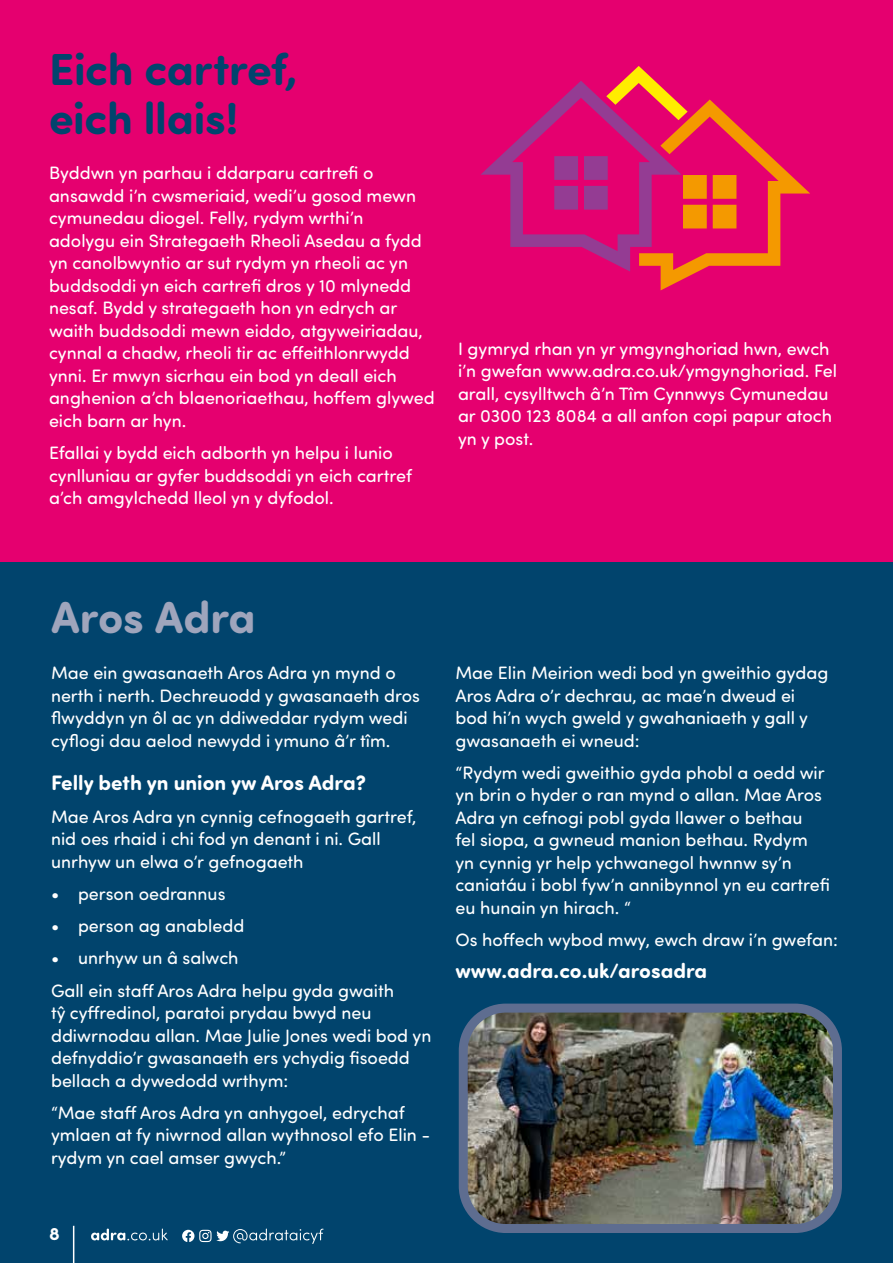
<style>
.page{position:relative;width:893px;height:1263px;background:#fff}
.page>*{position:absolute;margin:0;border:0;box-sizing:border-box;transform-origin:0 0}
.t1{font:700 45px/49.5px "Sofia Pro Soft";letter-spacing:-.005em;color:#01446d}
.t2{font:700 45px "Sofia Pro Soft";letter-spacing:-.005em;color:#9fa5bc}
.t3{font:700 21px "Sofia Pro Soft";color:#fff}
.t4{font:18px/22.5px "Sofia Pro Soft";color:#fff}
.t5{font:700 18px "Sofia Pro Soft";color:#fff}
</style>
<div class="page">
<div style="left:0;top:561px;width:893px;height:702px;background:#01446d"></div>
<div style="left:0;top:0;width:893px;height:561px;background:#e5006f"></div>
<hr style="left:73px;top:1226px;width:1px;height:37px;background:#fff">
<svg style="left:91px;top:1228px;width:77px;height:12px"></svg>
<svg style="left:182px;top:1228px;width:142px;height:16px"></svg>
<svg style="left:481px;top:66px;width:329px;height:224px"></svg>
<img style="left:469px;top:1013px;width:363px;height:210px">
<div style="left:459px;top:1003px;width:383px;height:230px;border:9px solid #5e6d90;border-radius:43px"></div>
<h1 class="t1" style="left:49px;top:42px;width:250px">Eich cartref, eich llais!</h1>
<p class="t4" style="left:49px;top:161px;width:387px">Byddwn yn parhau i ddarparu cartrefi o ansawdd i’n cwsmeriaid, wedi’u gosod mewn cymunedau diogel. Felly, rydym wrthi’n<br>adolygu ein Strategaeth Rheoli Asedau a fydd yn canolbwyntio ar sut rydym yn rheoli ac yn buddsoddi yn eich cartrefi dros y 10 mlynedd nesaf. Bydd y strategaeth hon yn edrych ar waith buddsoddi mewn eiddo, atgyweiriadau, cynnal a chadw, rheoli tir ac effeithlonrwydd ynni. Er mwyn sicrhau ein bod yn deall eich anghenion a’ch blaenoriaethau, hoffem glywed eich barn ar hyn.</p>
<p class="t4" style="left:49px;top:441px;width:365px">Efallai y bydd eich adborth yn helpu i lunio cynlluniau ar gyfer buddsoddi yn eich cartref a’ch amgylchedd lleol yn y dyfodol.</p>
<p class="t4" style="left:458px;top:336px;width:380px">I gymryd rhan yn yr ymgynghoriad hwn, ewch i’n gwefan www.adra.co.uk/ymgynghoriad. Fel arall, cysylltwch â’n Tîm Cynnwys Cymunedau ar 0300 123 8084 a all anfon copi papur atoch yn y post.</p>
<h1 class="t2" style="left:51px;top:585px;width:206px">Aros Adra</h1>
<p class="t4" style="left:51px;top:661px;width:370px">Mae ein gwasanaeth Aros Adra yn mynd o nerth i nerth. Dechreuodd y gwasanaeth dros flwyddyn yn ôl ac yn ddiweddar rydym wedi cyflogi dau aelod newydd i ymuno â’r tîm.</p>
<p class="t3" style="left:51px;top:768px;width:316px">Felly beth yn union yw Aros Adra?</p>
<p class="t4" style="left:51px;top:804px;width:367px">Mae Aros Adra yn cynnig cefnogaeth gartref, nid oes rhaid i chi fod yn denant i ni. Gall unrhyw un elwa o’r gefnogaeth</p>
<p class="t4" style="left:51px;top:881px;width:176px">• person oedrannus</p>
<p class="t4" style="left:51px;top:914px;width:195px">• person ag anabledd</p>
<p class="t4" style="left:51px;top:941px;width:345px;line-height:32.2px">• unrhyw un â salwch<br>Gall ein staff Aros Adra helpu gyda gwaith</p>
<p class="t4" style="left:51px;top:1001px;width:382px">tŷ cyffredinol, paratoi prydau bwyd neu ddiwrnodau allan. Mae Julie Jones wedi bod yn defnyddio’r gwasanaeth ers ychydig fisoedd bellach a dywedodd wrthym:</p>
<p class="t4" style="left:51px;top:1100px;width:381px">“Mae staff Aros Adra yn anhygoel, edrychaf ymlaen at fy niwrnod allan wythnosol efo Elin - rydym yn cael amser gwych.”</p>
<p class="t5" style="left:49px;top:1221px;width:12px">8</p>
<p class="t4" style="left:455px;top:661px;width:374px">Mae Elin Meirion wedi bod yn gweithio gydag Aros Adra o’r dechrau, ac mae’n dweud ei bod hi’n wych gweld y gwahaniaeth y gall y gwasanaeth ei wneud:</p>
<p class="t4" style="left:455px;top:760px;width:376px">“Rydym wedi gweithio gyda phobl a oedd wir yn brin o hyder o ran mynd o allan. Mae Aros Adra yn cefnogi pobl gyda llawer o bethau<br>fel siopa, a gwneud manion bethau. Rydym yn cynnig yr help ychwanegol hwnnw sy’n caniatáu i bobl fyw’n annibynnol yn eu cartrefi eu hunain yn hirach. “</p>
<p class="t4" style="left:455px;top:928px;width:384px">Os hoffech wybod mwy, ewch draw i’n gwefan:</p>
<p class="t3" style="left:455px;top:956px;width:253px">www.adra.co.uk/arosadra</p>
</div>
